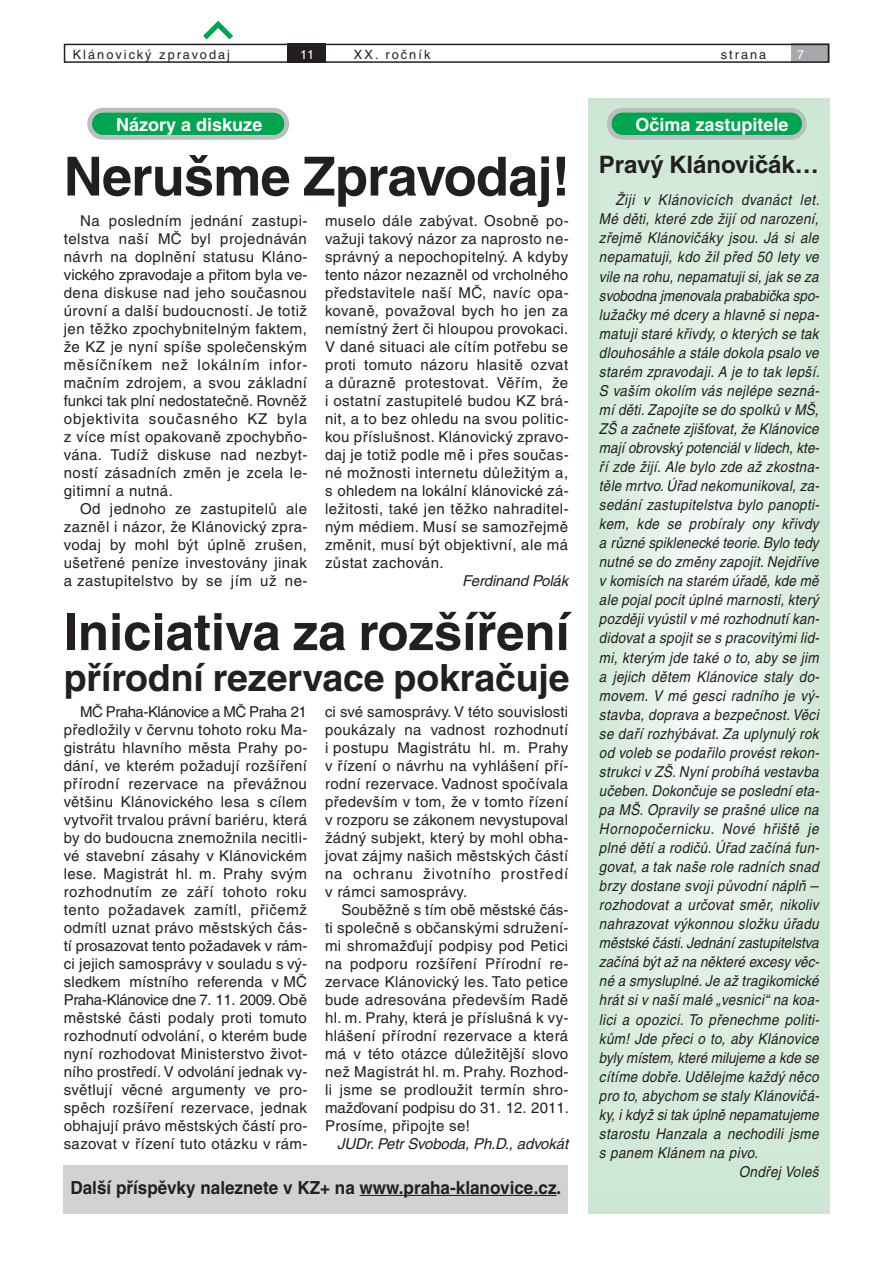
<style>
.page{position:relative;width:893px;height:1263px;background:#fff}
.page>*{position:absolute;margin:0;border:0;box-sizing:border-box;transform-origin:0 0}
.t1{font:700 54px "Helvetica CE";letter-spacing:-.015em;color:#231f20}
.t2{font:700 51px "Helvetica CE";color:#231f20}
.t3{font:700 37.5px "Helvetica CE";letter-spacing:-.005em;color:#231f20}
.t4{font:700 24px "Helvetica CE";letter-spacing:-.005em;color:#231f20}
.t5{font:700 18px "Helvetica CE";color:#231f20;scale:.95 1}
.t6{font:700 18px "Helvetica CE";color:#fff}
.t7{font:15px/18px "Helvetica CE";letter-spacing:.03em;color:#231f20;text-align:justify}
.t8{font:italic 15px "Helvetica CE";letter-spacing:.025em;color:#231f20;scale:.9 1}
.t9{font:italic 15px "Helvetica CE";color:#231f20;scale:.9 1}
.t10{font:italic 15px "Helvetica CE";letter-spacing:.005em;color:#231f20;scale:.9 1}
.t11{font:italic 15px "Helvetica CE";letter-spacing:.045em;color:#231f20;scale:.9 1}
.t12{font:italic 15px "Helvetica CE";letter-spacing:-.01em;color:#231f20}
.t13{font:italic 15px "Helvetica CE";letter-spacing:-.005em;color:#231f20;scale:.9 1}
.t14{font:12.75px "Helvetica CE";letter-spacing:.16em;color:#231f20}
.t15{font:12.75px "Helvetica CE";color:#fff}
.s1{font-style:normal}
</style>
<div class="page">
<div style="left:791px;top:43px;width:38px;height:20px;background:#a8a9ad"></div>
<div style="left:287px;top:44px;width:38px;height:19px;background:#231f20"></div>
<div style="left:64px;top:44px;width:765px;height:19px;border:2px solid #231f20"></div>
<svg style="left:203px;top:21px;width:30px;height:18px"></svg>
<svg style="left:87px;top:108px;width:202px;height:32px;background:#44b079"></svg>
<svg style="left:588px;top:98px;width:241px;height:1115px;background:#dceee1"></svg>
<svg style="left:607px;top:108px;width:200px;height:32px;background:#42af77"></svg>
<div style="left:64px;top:1165px;width:504px;height:48px;background:#d1d2d4"></div>
<hr style="left:360px;top:1195px;width:197px;height:1px;background:#231f20">
<p class="t14" style="left:73px;top:50px;width:159px">Klánovický zpravodaj</p>
<p class="t15" style="left:300px;top:50px;width:16px">11</p>
<p class="t14" style="left:354px;top:50px;width:78px">XX. ročník</p>
<p class="t14" style="left:721px;top:50px;width:47px">strana</p>
<p class="t15" style="left:797px;top:50px;width:9px">7</p>
<p class="t6" style="left:116px;top:118px;width:148px">Názory a diskuze</p>
<h1 class="t1" style="left:64px;top:157px;width:508px">Nerušme Zpravodaj!</h1>
<p class="t7" style="left:64px;top:213px;width:245px;text-indent:16px">Na posledním jednání zastupi&shy;telstva naší MČ byl projednáván návrh na doplnění statusu Kláno&shy;vického zpravodaje a přitom byla ve&shy;dena diskuse nad jeho současnou úrovní a další budoucností. Je totiž jen těžko zpochybnitelným faktem, že KZ je nyní spíše společenským měsíčníkem než lokálním infor&shy;mačním zdrojem, a svou základní funkci tak plní nedostatečně. Rovněž objektivita současného KZ byla z více míst opakovaně zpochybňo&shy;vána. Tudíž diskuse nad nezbyt&shy;ností zásadních změn je zcela le&shy;gitimní a nutná.</p>
<p class="t7" style="left:64px;top:501px;width:245px;text-indent:16px">Od jednoho ze zastupitelů ale zazněl i názor, že Klánovický zpra&shy;vodaj by mohl být úplně zrušen, ušetřené peníze investovány jinak a zastupitelstvo by se jím už ne-</p>
<p class="t7" style="left:325px;top:213px;width:245px">muselo dále zabývat. Osobně po&shy;važuji takový názor za naprosto ne&shy;správný a nepochopitelný. A kdyby tento názor nezazněl od vrcholného představitele naší MČ, navíc opa&shy;kovaně, považoval bych ho jen za nemístný žert či hloupou provokaci.<br>V dané situaci ale cítím potřebu se proti tomuto názoru hlasitě ozvat a důrazně protestovat. Věřím, že i ostatní zastupitelé budou KZ brá&shy;nit, a to bez ohledu na svou politic&shy;kou příslušnost. Klánovický zpravo&shy;daj je totiž podle mě i přes součas&shy;né možnosti internetu důležitým a, s ohledem na lokální klánovické zá&shy;ležitosti, také jen těžko nahraditel&shy;ným médiem. Musí se samozřejmě změnit, musí být objektivní, ale má zůstat zachován.</p>
<p class="t12" style="left:462px;top:575px;width:107px">Ferdinand Polák</p>
<h2 class="t2" style="left:64px;top:613px;width:507px">Iniciativa za rozšíření</h2>
<h3 class="t3" style="left:64px;top:664px;width:507px">přírodní rezervace pokračuje</h3>
<p class="t7" style="left:64px;top:704px;width:245px;text-indent:16px">MČ Praha-Klánovice a MČ Praha 21 předložily v červnu tohoto roku Ma&shy;gistrátu hlavního města Prahy po&shy;dání, ve kterém požadují rozšíření přírodní rezervace na převážnou většinu Klánovického lesa s cílem vytvořit trvalou právní bariéru, která by do budoucna znemožnila necitli&shy;vé stavební zásahy v Klánovickém lese. Magistrát hl. m. Prahy svým rozhodnutím ze září tohoto roku tento požadavek zamítl, přičemž odmítl uznat právo městských čás&shy;tí prosazovat tento požadavek v rám&shy;ci jejich samosprávy v souladu s vý&shy;sledkem místního referenda v MČ Praha-Klánovice dne 7. 11. 2009. Obě městské části podaly proti tomuto rozhodnutí odvolání, o kterém bude nyní rozhodovat Ministerstvo život&shy;ního prostředí.V odvolání jednak vy&shy;světlují věcné argumenty ve pro&shy;spěch rozšíření rezervace, jednak obhajují právo městských částí pro&shy;sazovat v řízení tuto otázku v rám-</p>
<p class="t7" style="left:325px;top:704px;width:245px">ci své samosprávy.V této souvislosti poukázaly na vadnost rozhodnutí i postupu Magistrátu hl. m. Prahy v řízení o návrhu na vyhlášení pří&shy;rodní rezervace. Vadnost spočívala především v tom, že v tomto řízení v rozporu se zákonem nevystupoval žádný subjekt, který by mohl obha&shy;jovat zájmy našich městských částí na ochranu životního prostředí v rámci samosprávy.</p>
<p class="t7" style="left:325px;top:902px;width:246px;text-indent:16px">Souběžně s tím obě městské čás&shy;ti společně s občanskými sdružení&shy;mi shromažďují podpisy pod Petici na podporu rozšíření Přírodní re&shy;zervace Klánovický les. Tato petice bude adresována především Radě hl. m. Prahy, která je příslušná k vy&shy;hlášení přírodní rezervace a která má v této otázce důležitější slovo než Magistrát hl. m. Prahy. Rozhod&shy;li jsme se prodloužit termín shro&shy;mažďovaní podpisu do 31. 12. 2011.<br>Prosíme, připojte se!</p>
<p class="t12" style="left:337px;top:1138px;width:232px">JUDr. Petr Svoboda, Ph.D., advokát</p>
<p class="t5" style="left:70px;top:1181px;width:518px">Další příspěvky naleznete v KZ+ na www.praha-klanovice.cz.</p>
<p class="t6" style="left:636px;top:118px;width:155px">Očima zastupitele</p>
<h3 class="t4" style="left:599px;top:155px;width:221px">Pravý Klánovičák…</h3>
<p class="t11" style="left:615px;top:194px;width:228px">Žiji v Klánovicích dvanáct let.</p>
<p class="t8" style="left:599px;top:214px;width:246px">Mé děti, které zde žijí od narození,</p>
<p class="t8" style="left:599px;top:233px;width:246px">zřejmě Klánovičáky jsou. Já si ale</p>
<p class="t8" style="left:599px;top:252px;width:246px">nepamatuji, kdo žil před 50 lety ve</p>
<p class="t8" style="left:599px;top:271px;width:246px">vile na rohu, nepamatuji si, jak se za</p>
<p class="t13" style="left:599px;top:290px;width:246px">svobodna jmenovala prababička spo-</p>
<p class="t8" style="left:599px;top:309px;width:246px">lužačky mé dcery a hlavně si nepa-</p>
<p class="t8" style="left:599px;top:328px;width:246px">matuji staré křivdy, o kterých se tak</p>
<p class="t8" style="left:599px;top:347px;width:246px">dlouhosáhle a stále dokola psalo ve</p>
<p class="t8" style="left:599px;top:366px;width:247px">starém zpravodaji. A je to tak lepší.</p>
<p class="t8" style="left:599px;top:385px;width:246px">S vaším okolím vás nejlépe sezná-</p>
<p class="t8" style="left:599px;top:404px;width:246px">mí děti. Zapojíte se do spolků v MŠ,</p>
<p class="t8" style="left:599px;top:423px;width:246px">ZŠ a začnete zjišťovat, že Klánovice</p>
<p class="t9" style="left:599px;top:442px;width:246px">mají obrovský potenciál v lidech, kte-</p>
<p class="t8" style="left:599px;top:461px;width:246px">ří zde žijí. Ale bylo zde až zkostna-</p>
<p class="t8" style="left:599px;top:480px;width:246px">těle mrtvo. Úřad nekomunikoval, za-</p>
<p class="t8" style="left:599px;top:499px;width:246px">sedání zastupitelstva bylo panopti-</p>
<p class="t8" style="left:599px;top:518px;width:246px">kem, kde se probíraly ony křivdy</p>
<p class="t10" style="left:599px;top:537px;width:246px">a různé spiklenecké teorie. Bylo tedy</p>
<p class="t8" style="left:599px;top:556px;width:246px">nutné se do změny zapojit. Nejdříve</p>
<p class="t8" style="left:599px;top:575px;width:246px">v komisích na starém úřadě, kde mě</p>
<p class="t8" style="left:599px;top:595px;width:246px">ale pojal pocit úplné marnosti, který</p>
<p class="t8" style="left:599px;top:614px;width:246px">později vyústil v mé rozhodnutí kan-</p>
<p class="t8" style="left:599px;top:633px;width:246px">didovat a spojit se s pracovitými lid-</p>
<p class="t8" style="left:599px;top:652px;width:246px">mi, kterým jde také o to, aby se jim</p>
<p class="t8" style="left:599px;top:671px;width:246px">a jejich dětem Klánovice staly do-</p>
<p class="t8" style="left:599px;top:690px;width:246px">movem. V mé gesci radního je vý-</p>
<p class="t8" style="left:599px;top:709px;width:246px">stavba, doprava a bezpečnost. Věci</p>
<p class="t8" style="left:599px;top:728px;width:246px">se daří rozhýbávat. Za uplynulý rok</p>
<p class="t8" style="left:599px;top:747px;width:246px">od voleb se podařilo provést rekon-</p>
<p class="t8" style="left:599px;top:766px;width:246px">strukci v ZŠ. Nyní probíhá vestavba</p>
<p class="t8" style="left:599px;top:785px;width:246px">učeben. Dokončuje se poslední eta-</p>
<p class="t8" style="left:599px;top:804px;width:246px">pa MŠ. Opravily se prašné ulice na</p>
<p class="t11" style="left:599px;top:823px;width:246px">Hornopočernicku. Nové hřiště je</p>
<p class="t8" style="left:599px;top:842px;width:246px">plné dětí a rodičů. Úřad začíná fun-</p>
<p class="t8" style="left:599px;top:861px;width:246px">govat, a tak naše role radních snad</p>
<p class="t8" style="left:599px;top:880px;width:246px">brzy dostane svoji původní náplň <span class="s1">–</span></p>
<p class="t8" style="left:599px;top:899px;width:246px">rozhodovat a určovat směr, nikoliv</p>
<p class="t8" style="left:599px;top:918px;width:246px">nahrazovat výkonnou složku úřadu</p>
<p class="t9" style="left:599px;top:937px;width:246px">městské části. Jednání zastupitelstva</p>
<p class="t9" style="left:599px;top:956px;width:246px">začíná být až na některé excesy věc-</p>
<p class="t8" style="left:599px;top:976px;width:246px">né a smysluplné. Je až tragikomické</p>
<p class="t8" style="left:599px;top:995px;width:246px">hrát si v naší malé „vesnici“ na koa-</p>
<p class="t8" style="left:599px;top:1014px;width:246px">lici a opozici. To přenechme politi-</p>
<p class="t8" style="left:599px;top:1033px;width:246px">kům! Jde přeci o to, aby Klánovice</p>
<p class="t9" style="left:599px;top:1052px;width:246px">byly místem, které milujeme a kde se</p>
<p class="t8" style="left:599px;top:1071px;width:246px">cítíme dobře. Udělejme každý něco</p>
<p class="t8" style="left:599px;top:1090px;width:246px">pro to, abychom se staly Klánovičá-</p>
<p class="t10" style="left:599px;top:1109px;width:246px">ky, i když si tak úplně nepamatujeme</p>
<p class="t8" style="left:599px;top:1128px;width:246px">starostu Hanzala a nechodili jsme</p>
<p class="t8" style="left:599px;top:1147px;width:178px">s panem Klánem na pivo.</p>
<p class="t8" style="left:739px;top:1166px;width:90px">Ondřej Voleš</p>
</div>
